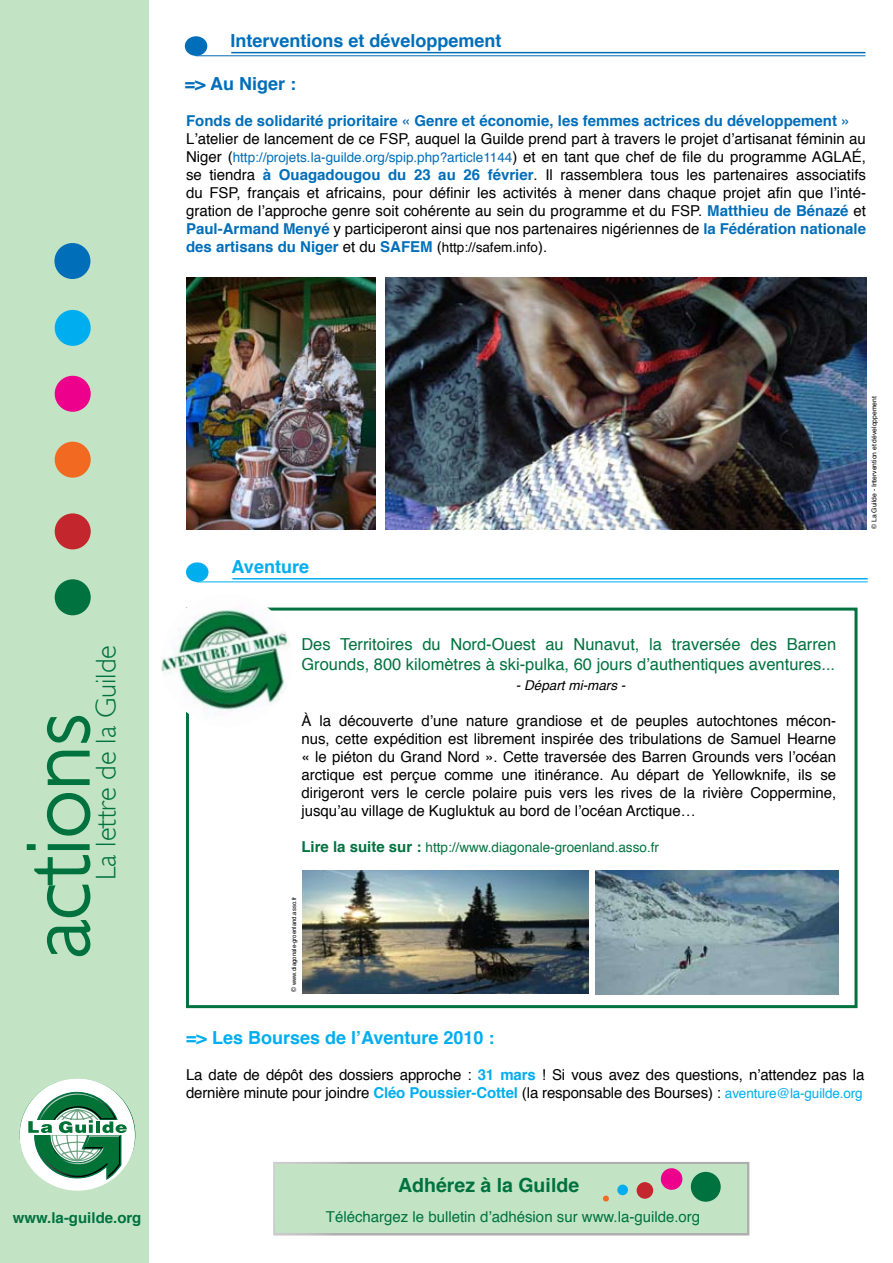
<style>
.page{position:relative;width:893px;height:1263px;background:#fff}
.page>*{position:absolute;margin:0;border:0;box-sizing:border-box;transform-origin:0 0}
.t1{font:300 90px "Gill Sans";color:#00723f}
.t2{font:300 28.35px "Gill Sans";color:#00723f}
.t3{font:700 19.5px "Helvetica";color:#00723f}
.t4{font:700 18px "Helvetica";color:#006eb9}
.t5{font:700 18px "Helvetica";color:#00aeef}
.t6{font:16.5px/19.8px "Helvetica";color:#00723f}
.t7{font:15px/18px "Helvetica";color:#000;text-align:justify}
.t8{font:700 15px "Helvetica";color:#006eb9}
.t9{font:15px "Helvetica";color:#00723f}
.t10{font:700 15px "Helvetica";color:#00723f}
.t11{font:13.5px "Helvetica";color:#006eb9}
.t12{font:13.5px "Helvetica";color:#00723f}
.t13{font:italic 13.5px "Helvetica";color:#000}
.t14{font:6.75px "Helvetica";color:#000}
.t15{font:6px "Helvetica";color:#000}
.s1{font-size:15px;color:#000}
.s2{font-weight:700;color:#006eb9}
.s3{font-size:13.5px}
.s4{font-weight:700;font-size:15px}
.s5{font-size:6.75px}
.s6{font-weight:700;color:#00aeef}
.s7{font-size:13.5px;color:#00aeef}
</style>
<div class="page">
<div style="left:0;top:0;width:149px;height:1263px;background:#c2e4c5"></div>
<div style="left:55px;top:579px;width:36px;height:36px;background:#00723f;border-radius:50%"></div>
<div style="left:55px;top:376px;width:36px;height:36px;background:#ec008c;border-radius:50%"></div>
<div style="left:55px;top:513px;width:36px;height:36px;background:#c3262d;border-radius:50%"></div>
<div style="left:55px;top:310px;width:36px;height:36px;background:#00aeef;border-radius:50%"></div>
<div style="left:55px;top:442px;width:36px;height:36px;background:#f26a22;border-radius:50%"></div>
<div style="left:54px;top:243px;width:36px;height:36px;background:#006eb9;border-radius:50%"></div>
<svg style="left:34px;top:855px;width:57px;height:102px"></svg>
<div style="left:27px;top:844px;width:9px;height:6px;border:2px solid #00753c"></div>
<div style="left:48px;top:844px;width:42px;height:6px;border:2px solid #00753c"></div>
<svg style="left:46px;top:793px;width:45px;height:43px"></svg>
<svg style="left:46px;top:750px;width:44px;height:35px"></svg>
<svg style="left:46px;top:715px;width:45px;height:28px"></svg>
<div style="left:185px;top:36px;width:22px;height:20px;background:#006eb9;border-radius:50%"></div>
<hr style="left:195px;top:55px;width:670px;height:1px;background:#006eb9">
<hr style="left:231px;top:52px;width:634px;height:1px;background:#006eb9">
<div style="left:186px;top:608px;width:671px;height:400px;background:#fff;border:3px solid #00723f"></div>
<div style="left:186px;top:562px;width:23px;height:20px;background:#00aeef;border-radius:50%"></div>
<hr style="left:197px;top:581px;width:671px;height:1px;background:#00aeef">
<hr style="left:232px;top:578px;width:636px;height:1px;background:#00aeef">
<img style="left:161px;top:607px;width:136px;height:132px">
<svg style="left:20px;top:1079px;width:115px;height:112px"></svg>
<div style="left:273px;top:1162px;width:476px;height:73px;background:#c2e4c5"></div>
<div style="left:637px;top:1182px;width:16px;height:17px;background:#c3262d;border-radius:50%"></div>
<div style="left:661px;top:1168px;width:21px;height:22px;background:#ec008c;border-radius:50%"></div>
<div style="left:691px;top:1172px;width:30px;height:30px;background:#00723f;border-radius:50%"></div>
<div style="left:617px;top:1184px;width:11px;height:11px;background:#00aeef;border-radius:50%"></div>
<svg style="left:603px;top:1195px;width:6px;height:6px"></svg>
<img style="left:302px;top:871px;width:287px;height:122px">
<img style="left:596px;top:870px;width:243px;height:125px">
<img style="left:385px;top:278px;width:481px;height:252px">
<img style="left:186px;top:278px;width:189px;height:252px">
<p class="t4" style="left:230px;top:25px;width:273px">Interventions et développement</p>
<p class="t4" style="left:185px;top:67px;width:113px">=&gt; Au Niger :</p>
<p class="t8" style="left:186px;top:107px;width:665px">Fonds de solidarité prioritaire « Genre et économie, les femmes actrices du développement »</p>
<p class="t7" style="left:186px;top:129px;width:681px">L’atelier de lancement de ce FSP, auquel la Guilde prend part à travers le projet d’artisanat féminin au</p>
<p class="t11" style="left:186px;top:146px;width:681px"><span class="s1">Niger (</span>http://projets.la-guilde.org/spip.php?article1144<span class="s1">) et en tant que chef de file du programme AGLAÉ,</span></p>
<p class="t7" style="left:186px;top:165px;width:681px">se tiendra <span class="s2">à Ouagadougou du 23 au 26 février</span>. Il rassemblera tous les partenaires associatifs du FSP, français et africains, pour définir les activités à mener dans chaque projet afin que l’inté&shy;gration de l’approche genre soit cohérente au sein du programme et du FSP. <span class="s2">Matthieu de Bénazé</span> et <span class="s2">Paul-Armand Menyé</span> y participeront ainsi que nos partenaires nigériennes de <span class="s2">la Fédération nationale des artisans du Niger</span> et du <span class="s2">SAFEM</span> (<span class="s3">http://safem.info</span>).</p>
<h2 class="t2" style="left:90px;top:880px;width:236px;rotate:-90deg">La lettre de la Guilde</h2>
<h1 class="t1" style="left:6px;top:959px;width:246px;rotate:-90deg">actions</h1>
<p class="t10" style="left:13px;top:1204px;width:130px">www.la-guilde.org</p>
<p class="t5" style="left:232px;top:551px;width:79px">Aventure</p>
<p class="t6" style="left:301px;top:634px;width:536px">Des Territoires du Nord-Ouest au Nunavut, la traversée des Barren<br>Grounds, 800 kilomètres à ski-pulka, 60 jours d’authentiques aventures...</p>
<p class="t13" style="left:516px;top:674px;width:111px">- Départ mi-mars -</p>
<p class="t7" style="left:301px;top:711px;width:536px">À la découverte d’une nature grandiose et de peuples autochtones mécon&shy;nus, cette expédition est librement inspirée des tribulations de Samuel Hearne « le piéton du Grand Nord ». Cette traversée des Barren Grounds vers l’océan arctique est perçue comme une itinérance. Au départ de Yellowknife, ils se dirigeront vers le cercle polaire puis vers les rives de la rivière Coppermine, jusqu’au village de Kugluktuk au bord de l’océan Arctique…</p>
<p class="t12" style="left:301px;top:836px;width:359px"><span class="s4">Lire la suite sur :</span> http://www.diagonale-groenland.asso.fr</p>
<p class="t14" style="left:868px;top:529px;width:134px;rotate:-90deg">© La Guilde - Intervention et développement</p>
<p class="t15" style="left:289px;top:992px;width:97px;rotate:-90deg"><span class="s5">©</span> www.diagonale-groenland.asso.fr</p>
<p class="t5" style="left:186px;top:1022px;width:310px">=&gt; Les Bourses de l’Aventure 2010 :</p>
<p class="t7" style="left:186px;top:1065px;width:680px">La date de dépôt des dossiers approche : <span class="s6">31 mars</span> ! Si vous avez des questions, n’attendez pas la dernière minute pour joindre <span class="s6">Cléo Poussier-Cottel</span> (la responsable des Bourses) : <span class="s7">aventure@la-guilde.org</span></p>
<h3 class="t3" style="left:398px;top:1167px;width:182px">Adhérez à la Guilde</h3>
<p class="t9" style="left:326px;top:1203px;width:376px">Téléchargez le bulletin d’adhésion sur www.la-guilde.org</p>
</div>
